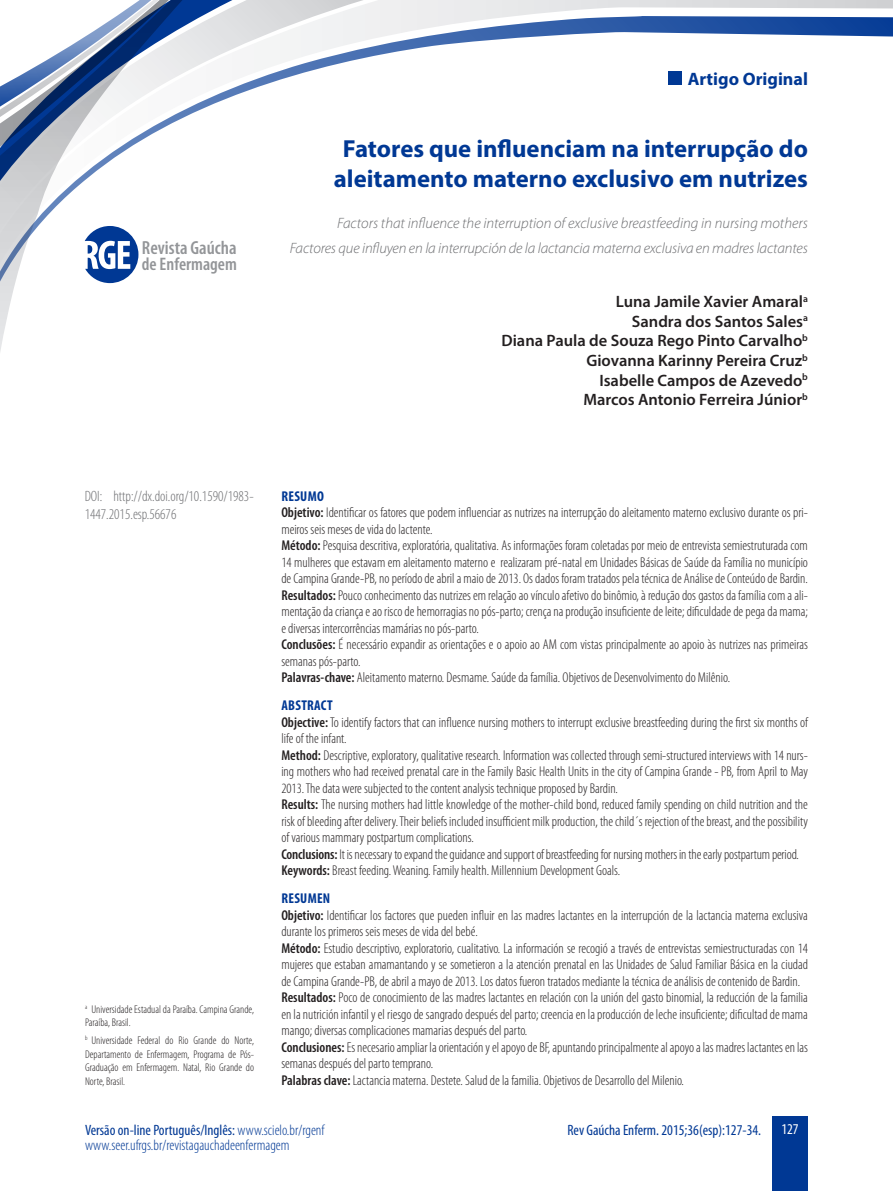
<style>
.page{position:relative;width:893px;height:1191px;background:#fff}
.page>*{position:absolute;margin:0;border:0;box-sizing:border-box;transform-origin:0 0}
.título1{font:700 24.75px/29.7px "Myriad Pro";color:#003894;text-align:center}
.t1{font:600 condensed 19.05px "Myriad Pro";color:#939598}
.t2{font:600 condensed 18.15px "Myriad Pro";color:#939598}
.t3{font:700 18px "Myriad Pro";color:#003894}
.autores{font:600 16.5px "Myriad Pro";color:#231f20}
.título2{font:italic 300 15px "Myriad Pro";letter-spacing:-.01em;color:#6c6d70}
.t4{font:condensed 15px "Myriad Pro";color:#003894}
.DOI{font:300 condensed 15px/18px "Myriad Pro";color:#6c6d70}
.t5{font:300 condensed 15px "Myriad Pro";color:#003894}
.t6{font:condensed 15px "Myriad Pro";color:#fff}
.resumo_texto{font:300 condensed 14.25px/16.5px "Myriad Pro";color:#231f20;text-align:justify}
.resumo_título{font:700 condensed 14.25px "Myriad Pro";letter-spacing:.02em;color:#003894}
.rodapé{font:300 condensed 11.25px/13.5px "Myriad Pro";color:#231f20}
.s1{font-weight:600}
.s2{font-weight:300}
</style>
<div class="page">
<div style="left:772px;top:1116px;width:36px;height:75px;background:#003894"></div>
<svg style="left:202px;top:0;width:691px;height:109px"></svg>
<svg style="left:0;top:0;width:202px;height:352px"></svg>
<svg style="left:85px;top:226px;width:53px;height:57px"></svg>
<div style="left:668px;top:72px;width:14px;height:13px;background:#003894"></div>
<h2 class="t1" style="left:142px;top:237px;width:96px">Revista Gaúcha</h2>
<p class="t2" style="left:142px;top:254px;width:96px">de Enfermagem</p>
<p class="t3" style="left:688px;top:67px;width:122px">Artigo Original</p>
<p class="título1" style="left:334px;top:133px;width:476px">Fatores que influenciam na interrupção do aleitamento materno exclusivo em nutrizes</p>
<p class="título2" style="left:337px;top:215px;width:472px">Factors that influence the interruption of exclusive breastfeeding in nursing mothers</p>
<p class="título2" style="left:290px;top:240px;width:520px">Factores que influyen en la interrupción de la lactancia materna exclusiva en madres lactantes</p>
<p class="autores" style="left:616px;top:293px;width:194px">Luna Jamile Xavier Amaral<sup>a</sup></p>
<p class="autores" style="left:632px;top:312px;width:178px">Sandra dos Santos Sales<sup>a</sup></p>
<p class="autores" style="left:501px;top:332px;width:308px">Diana Paula de Souza Rego Pinto Carvalho<sup>b</sup></p>
<p class="autores" style="left:586px;top:351px;width:223px">Giovanna Karinny Pereira Cruz<sup>b</sup></p>
<p class="autores" style="left:599px;top:371px;width:210px">Isabelle Campos de Azevedo<sup>b</sup></p>
<p class="autores" style="left:583px;top:390px;width:226px">Marcos Antonio Ferreira Júnior<sup>b</sup></p>
<p class="DOI" style="left:85px;top:488px;width:171px">DOI: http://dx.doi.org/10.1590/1983-<br>1447.2015.esp.56676</p>
<p class="rodapé" style="left:85px;top:1002px;width:170px"><sup>a</sup> Universidade Estadual da Paraíba. Campina Grande,<br>Paraíba, Brasil.</p>
<p class="rodapé" style="left:85px;top:1034px;width:171px;text-align:justify"><sup>b</sup> Universidade Federal do Rio Grande do Norte, Departamento de Enfermagem, Programa de Pós-Graduação em Enfermagem. Natal, Rio Grande do Norte, Brasil.</p>
<p class="resumo_título" style="left:281px;top:488px;width:44px">RESUMO</p>
<p class="resumo_texto" style="left:281px;top:505px;width:528px"><span class="s1">Objetivo:</span> Identificar os fatores que podem influenciar as nutrizes na interrupção do aleitamento materno exclusivo durante os pri&shy;meiros seis meses de vida do lactente.</p>
<p class="resumo_texto" style="left:281px;top:538px;width:528px"><span class="s1">Método:</span> Pesquisa descritiva, exploratória, qualitativa. As informações foram coletadas por meio de entrevista semiestruturada com 14 mulheres que estavam em aleitamento materno e realizaram pré-natal em Unidades Básicas de Saúde da Família no município de Campina Grande-PB, no período de abril a maio de 2013. Os dados foram tratados pela técnica de Análise de Conteúdo de Bardin.</p>
<p class="resumo_texto" style="left:281px;top:587px;width:528px"><span class="s1">Resultados:</span> Pouco conhecimento das nutrizes em relação ao vínculo afetivo do binômio, à redução dos gastos da família com a ali&shy;mentação da criança e ao risco de hemorragias no pós-parto; crença na produção insuficiente de leite; dificuldade de pega da mama; e diversas intercorrências mamárias no pós-parto.</p>
<p class="resumo_texto" style="left:281px;top:637px;width:528px"><span class="s1">Conclusões:</span> É necessário expandir as orientações e o apoio ao AM com vistas principalmente ao apoio às nutrizes nas primeiras semanas pós-parto.</p>
<p class="resumo_texto" style="left:281px;top:670px;width:450px"><span class="s1">Palavras-chave:</span> Aleitamento materno. Desmame. Saúde da família. Objetivos de Desenvolvimento do Milênio.</p>
<p class="resumo_título" style="left:281px;top:697px;width:53px">ABSTRACT</p>
<p class="resumo_texto" style="left:281px;top:714px;width:528px"><span class="s1">Objective:</span> To identify factors that can influence nursing mothers to interrupt exclusive breastfeeding during the first six months of life of the infant.</p>
<p class="resumo_texto" style="left:281px;top:747px;width:528px"><span class="s1">Method:</span> Descriptive, exploratory, qualitative research. Information was collected through semi-structured interviews with 14 nurs&shy;ing mothers who had received prenatal care in the Family Basic Health Units in the city of Campina Grande - PB, from April to May 2013. The data were subjected to the content analysis technique proposed by Bardin.</p>
<p class="resumo_texto" style="left:281px;top:796px;width:528px"><span class="s1">Results:</span> The nursing mothers had little knowledge of the mother-child bond, reduced family spending on child nutrition and the risk of bleeding after delivery. Their beliefs included insufficient milk production, the child´s rejection of the breast, and the possibility of various mammary postpartum complications.</p>
<p class="resumo_texto" style="left:281px;top:846px;width:519px"><span class="s1">Conclusions:</span> It is necessary to expand the guidance and support of breastfeeding for nursing mothers in the early postpartum period.</p>
<p class="resumo_texto" style="left:281px;top:862px;width:340px"><span class="s1">Keywords:</span> Breast feeding. Weaning. Family health. Millennium Development Goals.</p>
<p class="resumo_título" style="left:281px;top:890px;width:50px">RESUMEN</p>
<p class="resumo_texto" style="left:281px;top:907px;width:528px"><span class="s1">Objetivo:</span> Identificar los factores que pueden influir en las madres lactantes en la interrupción de la lactancia materna exclusiva durante los primeros seis meses de vida del bebé.</p>
<p class="resumo_texto" style="left:281px;top:940px;width:528px"><span class="s1">Método:</span> Estudio descriptivo, exploratorio, cualitativo. La información se recogió a través de entrevistas semiestructuradas con 14 mujeres que estaban amamantando y se sometieron a la atención prenatal en las Unidades de Salud Familiar Básica en la ciudad de Campina Grande-PB, de abril a mayo de 2013. Los datos fueron tratados mediante la técnica de análisis de contenido de Bardin.</p>
<p class="resumo_texto" style="left:281px;top:989px;width:528px"><span class="s1">Resultados:</span> Poco de conocimiento de las madres lactantes en relación con la unión del gasto binomial, la reducción de la familia en la nutrición infantil y el riesgo de sangrado después del parto; creencia en la producción de leche insuficiente; dificultad de mama mango; diversas complicaciones mamarias después del parto.</p>
<p class="resumo_texto" style="left:281px;top:1039px;width:528px"><span class="s1">Conclusiones:</span> Es necesario ampliar la orientación y el apoyo de BF, apuntando principalmente al apoyo a las madres lactantes en las semanas después del parto temprano.</p>
<p class="resumo_texto" style="left:281px;top:1072px;width:404px"><span class="s1">Palabras clave:</span> Lactancia materna. Destete. Salud de la familia. Objetivos de Desarrollo del Milenio.</p>
<p class="t4" style="left:85px;top:1122px;width:241px">Versão on-line Português/Inglês: <span class="s2">www.scielo.br/rgenf</span></p>
<p class="t4" style="left:567px;top:1122px;width:195px">Rev Gaúcha Enferm. 2015;36(esp):127-34.</p>
<p class="t6" style="left:781px;top:1121px;width:19px">127</p>
<p class="t5" style="left:85px;top:1137px;width:206px">www.seer.ufrgs.br/revistagauchadeenfermagem</p>
</div>
